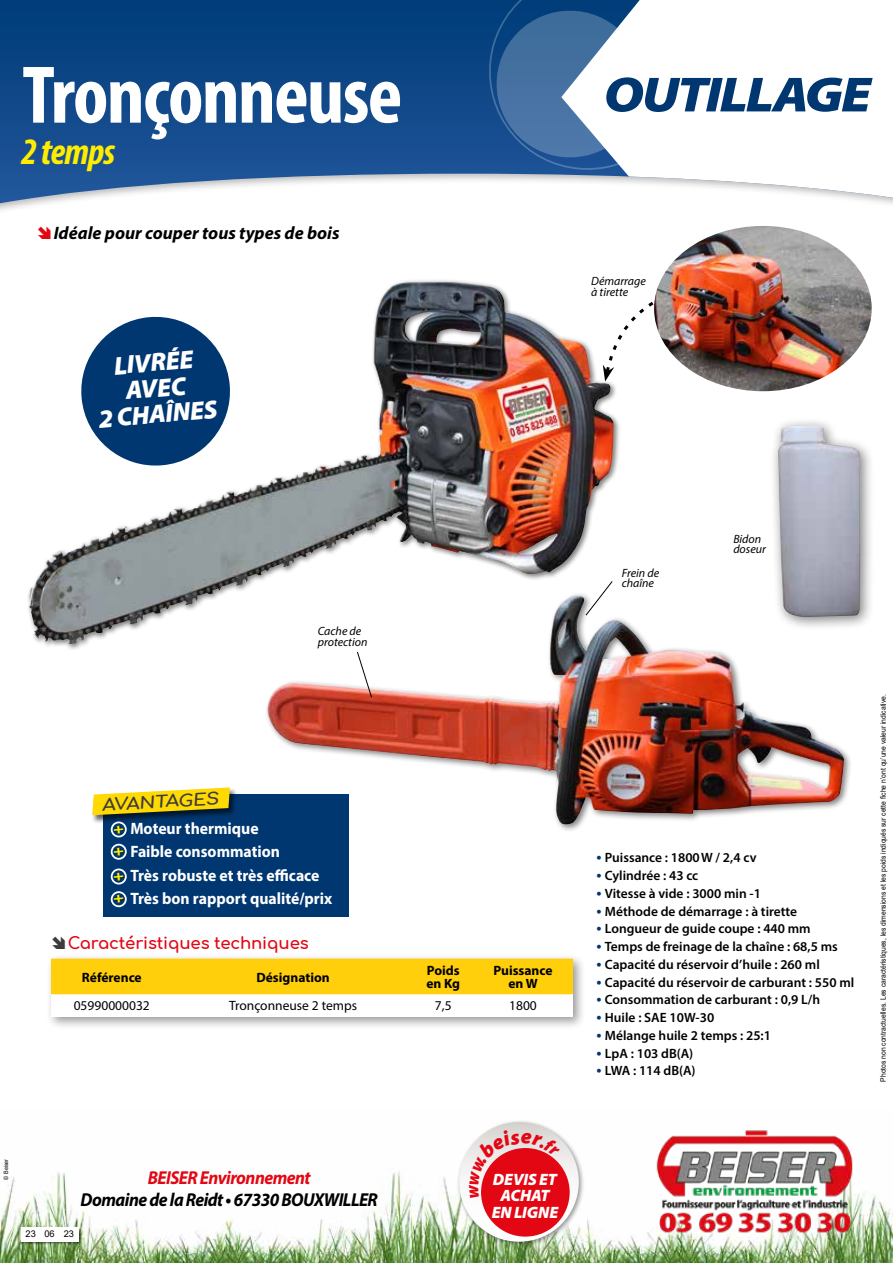
<style>
.page{position:relative;width:893px;height:1263px;background:#fff}
.page>*{position:absolute;margin:0;border:0;box-sizing:border-box;transform-origin:0 0}
.t1{font:700 condensed 82.5px "Myriad Pro";letter-spacing:-.02em;color:#fff}
.t2{font:italic 900 49.65px "Myriad Pro";letter-spacing:-.04em;color:#003771;scale:1.13 1}
.t3{font:italic 700 condensed 37.5px "Myriad Pro";letter-spacing:-.02em;color:#ffed00}
.t4{font:italic 900 25.95px/26px "Myriad Pro";color:#fff;text-align:center}
.t5{font:italic 700 18.75px "Myriad Pro";letter-spacing:-.03em;color:#000;scale:.94 1}
.t6{font:italic 700 18.75px "Myriad Pro";letter-spacing:-.03em;color:#e30613;scale:.94 1}
.t7{font:italic 700 18px "Myriad Pro";color:#000}
.t8{font:700 16.5px/23.5px "Myriad Pro";color:#fff;scale:.95 1}
.t9{font:700 16.5px "Comfortaa";letter-spacing:-.01em;color:#e30613}
.t10{font:italic 900 16.5px/16.5px "Myriad Pro";letter-spacing:-.01em;color:#fff;text-align:center}
.t11{font:700 16.5px "Comfortaa";color:#3c3c3b;scale:1.17 1}
.t12{font:600 13.5px "Myriad Pro";color:#000}
.t13{font:700 13.5px/13.5px "Myriad Pro";color:#000}
.t14{font:13.5px "Myriad Pro";color:#000}
.t15{font:italic 12px/10.5px "Myriad Pro";color:#000}
.t16{font:9.3px "Arial";color:#000}
.t17{font:7.5px "Arial";color:#000;scale:.9 1}
.t18{font:6px "Arial";color:#000;scale:.9 1}
.s1{color:#e30613}
.s2{color:#3c3c3b}
.s3{font-size:16.5px;color:#003771}
</style>
<div class="page">
<img style="left:0;top:1171px;width:893px;height:92px">
<div style="left:21px;top:1227px;width:61px;height:18px;background:#000;opacity:.5"></div>
<div style="left:21px;top:1227px;width:58px;height:15px;background:#fff"></div>
<svg style="left:0;top:0;width:561px;height:203px;background:#295c94"></svg>
<svg style="left:561px;top:179px;width:332px;height:24px"></svg>
<svg style="left:478px;top:0;width:216px;height:181px"></svg>
<div style="left:26px;top:278px;width:595px;height:373px;background:#000;opacity:.5"></div>
<img style="left:170px;top:282px;width:242px;height:232px">
<svg style="left:603px;top:278px;width:51px;height:103px"></svg>
<img style="left:654px;top:226px;width:218px;height:165px">
<div style="left:264px;top:592px;width:589px;height:241px;background:#fff"></div>
<img style="left:265px;top:595px;width:579px;height:231px">
<svg style="left:585px;top:580px;width:28px;height:36px"></svg>
<svg style="left:356px;top:651px;width:16px;height:47px"></svg>
<div style="left:769px;top:417px;width:105px;height:214px;background:#000;opacity:.5"></div>
<img style="left:777px;top:426px;width:83px;height:192px">
<svg style="left:78px;top:314px;width:155px;height:155px"></svg>
<div style="left:457px;top:1119px;width:129px;height:130px;background:#000;opacity:.4"></div>
<svg style="left:459px;top:1122px;width:120px;height:120px"></svg>
<div style="left:481px;top:1148px;width:89px;height:88px;background:#e30613;border-radius:50%"></div>
<img style="left:646px;top:1130px;width:216px;height:110px">
<div style="left:46px;top:953px;width:540px;height:77px;background:#000;opacity:.4"></div>
<div style="left:51px;top:959px;width:522px;height:57px;background:#fff"></div>
<div style="left:51px;top:959px;width:522px;height:35px;background:#ffcf0c"></div>
<div style="left:103px;top:795px;width:246px;height:122px;background:#003771"></div>
<div style="left:111px;top:821px;width:16px;height:17px;border:2px solid #fff;border-radius:50%"></div>
<div style="left:111px;top:843px;width:16px;height:17px;border:2px solid #fff;border-radius:50%"></div>
<div style="left:111px;top:868px;width:16px;height:17px;border:2px solid #fff;border-radius:50%"></div>
<div style="left:111px;top:891px;width:16px;height:16px;border:2px solid #fff;border-radius:50%"></div>
<div style="left:91px;top:787px;width:147px;height:37px;background:#000;opacity:.6"></div>
<svg style="left:92px;top:787px;width:138px;height:28px;background:#dfc62e"></svg>
<svg style="left:469px;top:1130px;width:91px;height:67px"></svg>
<svg style="left:114px;top:825px;width:10px;height:31px"></svg>
<svg style="left:114px;top:872px;width:10px;height:31px"></svg>
<h1 class="t1" style="left:22px;top:44px;width:381px">Tronçonneuse</h1>
<h3 class="t3" style="left:21px;top:129px;width:96px">2 temps</h3>
<h3 class="t7" style="left:37px;top:222px;width:304px"><span class="s1">➔</span>Idéale pour couper tous types de bois</h3>
<h3 class="t4" style="left:93px;top:355px;width:120px;rotate:-5deg">LIVRÉE<br>AVEC<br>2 CHAÎNES</h3>
<h2 class="t2" style="left:604px;top:67px;width:238px">OUTILLAGE</h2>
<p class="t15" style="left:591px;top:276px;width:56px">Démarrage à tirette</p>
<p class="t11" style="left:101px;top:790px;width:102px;rotate:-3deg">AVANTAGES</p>
<p class="t15" style="left:318px;top:626px;width:51px">Cache de protection</p>
<p class="t8" style="left:130px;top:816px;width:214px">Moteur thermique<br>Faible consommation<br>Très robuste et très efficace<br>Très bon rapport qualité/prix</p>
<p class="t9" style="left:51px;top:928px;width:259px"><span class="s2">➔</span>Caractéristiques techniques</p>
<p class="t13" style="left:82px;top:970px;width:61px">Référence</p>
<p class="t13" style="left:256px;top:970px;width:75px">Désignation</p>
<p class="t13" style="left:426px;top:963px;width:35px">Poids en Kg</p>
<p class="t13" style="left:493px;top:963px;width:61px;text-align:center">Puissance en W</p>
<p class="t14" style="left:74px;top:997px;width:78px">05990000032</p>
<p class="t14" style="left:229px;top:997px;width:130px">Tronçonneuse 2 temps</p>
<p class="t14" style="left:435px;top:997px;width:18px">7,5</p>
<p class="t14" style="left:509px;top:997px;width:29px">1800</p>
<p class="t18" style="left:2px;top:1179px;width:25px;rotate:-90deg">© Beiser</p>
<h3 class="t6" style="left:148px;top:1165px;width:175px">BEISER Environnement</h3>
<h3 class="t5" style="left:81px;top:1188px;width:318px">Domaine de la Reidt • 67330 BOUXWILLER</h3>
<p class="t16" style="left:26px;top:1227px;width:50px">23 06 23</p>
<p class="t10" style="left:492px;top:1171px;width:68px">DEVIS ET<br>ACHAT<br>EN LIGNE</p>
<p class="t15" style="left:622px;top:567px;width:39px">Frein de chaîne</p>
<p class="t15" style="left:733px;top:533px;width:34px">Bidon doseur</p>
<p class="t12" style="left:596px;top:849px;width:162px"><span class="s3">•</span> Puissance : 1800W / 2,4 cv</p>
<p class="t12" style="left:596px;top:867px;width:103px"><span class="s3">•</span> Cylindrée : 43 cc</p>
<p class="t12" style="left:596px;top:885px;width:166px"><span class="s3">•</span> Vitesse à vide : 3000 min -1</p>
<p class="t12" style="left:596px;top:902px;width:202px"><span class="s3">•</span> Méthode de démarrage : à tirette</p>
<p class="t12" style="left:596px;top:920px;width:216px"><span class="s3">•</span> Longueur de guide coupe : 440 mm</p>
<p class="t12" style="left:596px;top:938px;width:243px"><span class="s3">•</span> Temps de freinage de la chaîne : 68,5 ms</p>
<p class="t12" style="left:596px;top:956px;width:225px"><span class="s3">•</span> Capacité du réservoir d’huile : 260 ml</p>
<p class="t12" style="left:596px;top:973px;width:259px"><span class="s3">•</span> Capacité du réservoir de carburant : 550 ml</p>
<p class="t12" style="left:596px;top:991px;width:225px"><span class="s3">•</span> Consommation de carburant : 0,9 L/h</p>
<p class="t12" style="left:596px;top:1009px;width:119px"><span class="s3">•</span> Huile : SAE 10W-30</p>
<p class="t12" style="left:596px;top:1027px;width:176px"><span class="s3">•</span> Mélange huile 2 temps : 25:1</p>
<p class="t12" style="left:596px;top:1044px;width:98px"><span class="s3">•</span> LpA : 103 dB(A)</p>
<p class="t12" style="left:596px;top:1062px;width:101px"><span class="s3">•</span> LWA : 114 dB(A)</p>
<p class="t17" style="left:878px;top:1082px;width:432px;rotate:-90deg">Photos non contractuelles. Les caractéristiques, les dimensions et les poids indiqués sur cette fiche n’ont qu’une valeur indicative.</p>
</div>
